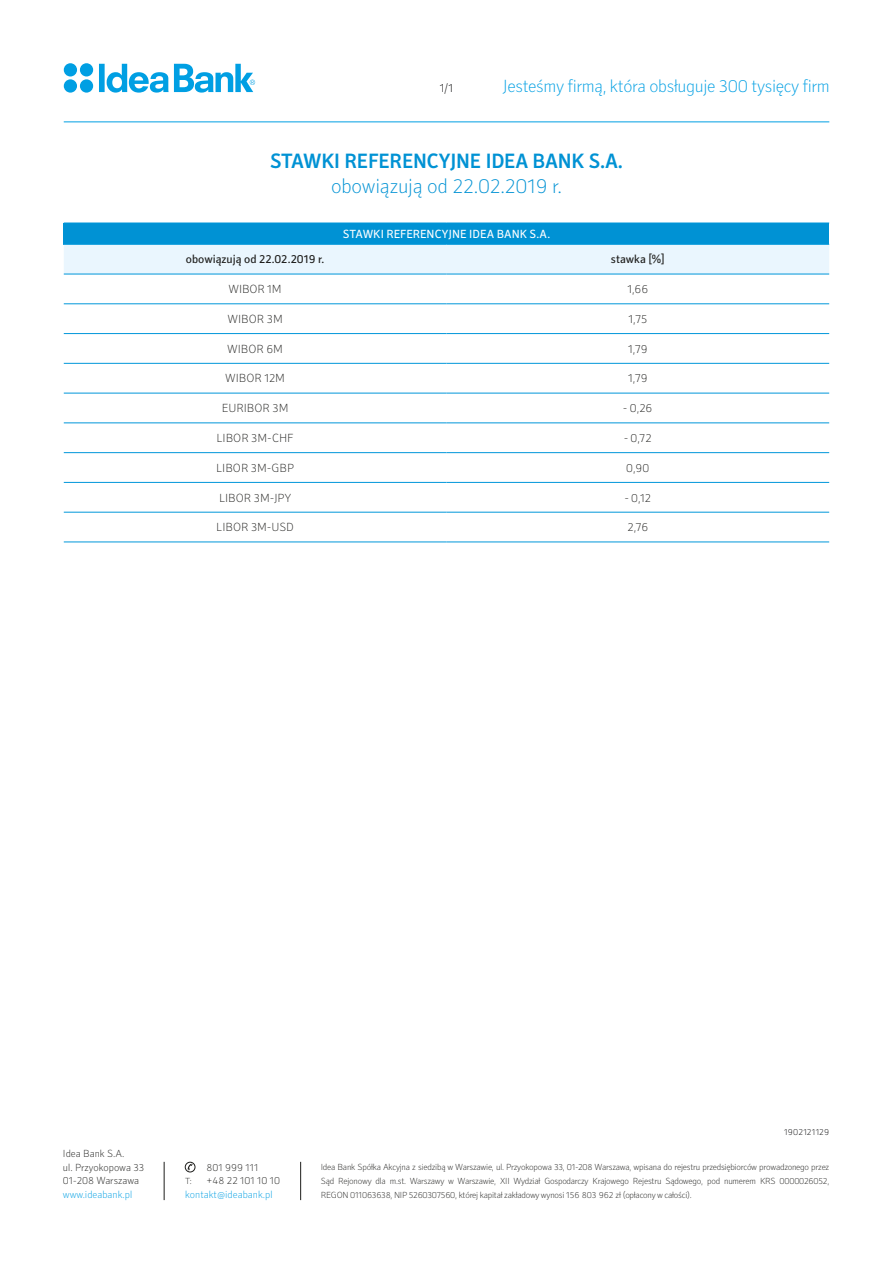
<style>
.page{position:relative;width:893px;height:1263px;background:#fff}
.page>*{position:absolute;margin:0;border:0;box-sizing:border-box;transform-origin:0 0}
.t1{font:500 21px "Secca";letter-spacing:-.01em;color:#0092d4}
.t2{font:100 21px "Secca";letter-spacing:-.01em;color:#0092d4}
.t3{font:100 18px "Secca";letter-spacing:-.02em;color:#009fe3}
.t4{font:100 12px "Secca";color:#1d1d1b}
.t5{font:12px "Secca";color:#1d1d1b}
.t6{font:12px "Secca";color:#fff}
.t7{font:100 12px "Secca";color:#020203}
.t8{font:100 10.5px/13.5px "Secca";color:#1d1d1b}
.t9{font:100 10.5px "Secca";color:#009fe3}
.t10{font:100 9px/13.8px "Secca";letter-spacing:-.025em;color:#1d1d1b;text-align:justify}
.t11{font:100 9px "Secca";letter-spacing:.005em;color:#020203}
</style>
<div class="page">
<hr style="left:164px;top:1162px;width:1px;height:38px;background:#1d1d1b">
<hr style="left:300px;top:1162px;width:1px;height:38px;background:#1d1d1b">
<svg style="left:187px;top:1164px;width:6px;height:6px"></svg>
<div style="left:185px;top:1162px;width:10px;height:10px;border:1px solid #1d1d1b;border-radius:50%"></div>
<svg style="left:64px;top:63px;width:29px;height:30px"></svg>
<svg style="left:99px;top:64px;width:156px;height:29px"></svg>
<hr style="left:64px;top:122px;width:765px;height:1px;background:#009fe3">
<div style="left:64px;top:223px;width:765px;height:21px;background:#0092d4"></div>
<div style="left:64px;top:245px;width:765px;height:29px;background:#eaf6fe"></div>
<svg style="left:64px;top:303px;width:765px;height:239px"></svg>
<hr style="left:64px;top:223px;width:382px;height:1px;background:#0097da">
<hr style="left:446px;top:223px;width:383px;height:1px;background:#0097da">
<hr style="left:64px;top:244px;width:382px;height:1px;background:#0097da">
<hr style="left:446px;top:244px;width:383px;height:1px;background:#0097da">
<hr style="left:64px;top:274px;width:382px;height:1px;background:#0097da">
<hr style="left:446px;top:274px;width:383px;height:1px;background:#0097da">
<hr style="left:64px;top:304px;width:382px;height:1px;background:#0097da">
<hr style="left:446px;top:304px;width:383px;height:1px;background:#0097da">
<hr style="left:64px;top:333px;width:382px;height:1px;background:#0097da">
<hr style="left:446px;top:333px;width:383px;height:1px;background:#0097da">
<hr style="left:64px;top:363px;width:382px;height:1px;background:#0097da">
<hr style="left:446px;top:363px;width:383px;height:1px;background:#0097da">
<hr style="left:64px;top:393px;width:382px;height:1px;background:#0097da">
<hr style="left:446px;top:393px;width:383px;height:1px;background:#0097da">
<hr style="left:64px;top:423px;width:382px;height:1px;background:#0097da">
<hr style="left:446px;top:423px;width:383px;height:1px;background:#0097da">
<hr style="left:64px;top:452px;width:382px;height:1px;background:#0097da">
<hr style="left:446px;top:452px;width:383px;height:1px;background:#0097da">
<hr style="left:64px;top:482px;width:382px;height:1px;background:#0097da">
<hr style="left:446px;top:482px;width:383px;height:1px;background:#0097da">
<hr style="left:64px;top:512px;width:382px;height:1px;background:#0097da">
<hr style="left:446px;top:512px;width:383px;height:1px;background:#0097da">
<hr style="left:64px;top:542px;width:382px;height:1px;background:#0097da">
<hr style="left:446px;top:542px;width:383px;height:1px;background:#0097da">
<h3 class="t7" style="left:440px;top:81px;width:15px">1/1</h3>
<h2 class="t3" style="left:502px;top:75px;width:329px">Jesteśmy firmą, która obsługuje 300 tysięcy firm</h2>
<h1 class="t1" style="left:270px;top:149px;width:354px">STAWKI REFERENCYJNE IDEA BANK S.A.</h1>
<h1 class="t2" style="left:331px;top:174px;width:232px">obowiązują od 22.02.2019 r.</h1>
<h3 class="t6" style="left:343px;top:227px;width:209px">STAWKI REFERENCYJNE IDEA BANK S.A.</h3>
<h3 class="t5" style="left:186px;top:253px;width:140px">obowiązują od 22.02.2019 r.</h3>
<h3 class="t5" style="left:611px;top:253px;width:56px">stawka [%]</h3>
<h3 class="t4" style="left:229px;top:282px;width:55px">WIBOR 1M</h3>
<h3 class="t4" style="left:627px;top:282px;width:22px">1,66</h3>
<h3 class="t4" style="left:227px;top:312px;width:57px">WIBOR 3M</h3>
<h3 class="t4" style="left:628px;top:312px;width:20px">1,75</h3>
<h3 class="t4" style="left:227px;top:342px;width:57px">WIBOR 6M</h3>
<h3 class="t4" style="left:628px;top:342px;width:21px">1,79</h3>
<h3 class="t4" style="left:225px;top:372px;width:61px">WIBOR 12M</h3>
<h3 class="t4" style="left:628px;top:372px;width:21px">1,79</h3>
<h3 class="t4" style="left:222px;top:401px;width:68px">EURIBOR 3M</h3>
<h3 class="t4" style="left:623px;top:401px;width:31px">- 0,26</h3>
<h3 class="t4" style="left:217px;top:431px;width:79px">LIBOR 3M-CHF</h3>
<h3 class="t4" style="left:624px;top:431px;width:29px">- 0,72</h3>
<h3 class="t4" style="left:216px;top:461px;width:79px">LIBOR 3M-GBP</h3>
<h3 class="t4" style="left:626px;top:461px;width:25px">0,90</h3>
<h3 class="t4" style="left:219px;top:491px;width:74px">LIBOR 3M-JPY</h3>
<h3 class="t4" style="left:625px;top:491px;width:28px">- 0,12</h3>
<h3 class="t4" style="left:216px;top:520px;width:79px">LIBOR 3M-USD</h3>
<h3 class="t4" style="left:627px;top:520px;width:22px">2,76</h3>
<p class="t8" style="left:63px;top:1147px;width:83px">Idea Bank S.A.<br>ul. Przyokopowa 33<br>01-208 Warszawa</p>
<p class="t9" style="left:63px;top:1188px;width:71px">www.ideabank.pl</p>
<p class="t8" style="left:206px;top:1161px;width:54px">801 999 111</p>
<p class="t10" style="left:185px;top:1174px;width:8px">T:</p>
<p class="t8" style="left:206px;top:1174px;width:75px">+48 22 101 10 10</p>
<p class="t9" style="left:185px;top:1188px;width:89px">kontakt@ideabank.pl</p>
<p class="t11" style="left:784px;top:1127px;width:46px">1902121129</p>
<p class="t10" style="left:321px;top:1161px;width:510px">Idea Bank Spółka Akcyjna z siedzibą w Warszawie, ul. Przyokopowa 33, 01-208 Warszawa, wpisana do rejestru przedsiębiorców prowadzonego przez Sąd Rejonowy dla m.st. Warszawy w Warszawie, XII Wydział Gospodarczy Krajowego Rejestru Sądowego, pod numerem KRS 0000026052, REGON 011063638, NIP 5260307560, której kapitał zakładowy wynosi 156 803 962 zł (opłacony w całości).</p>
</div>
